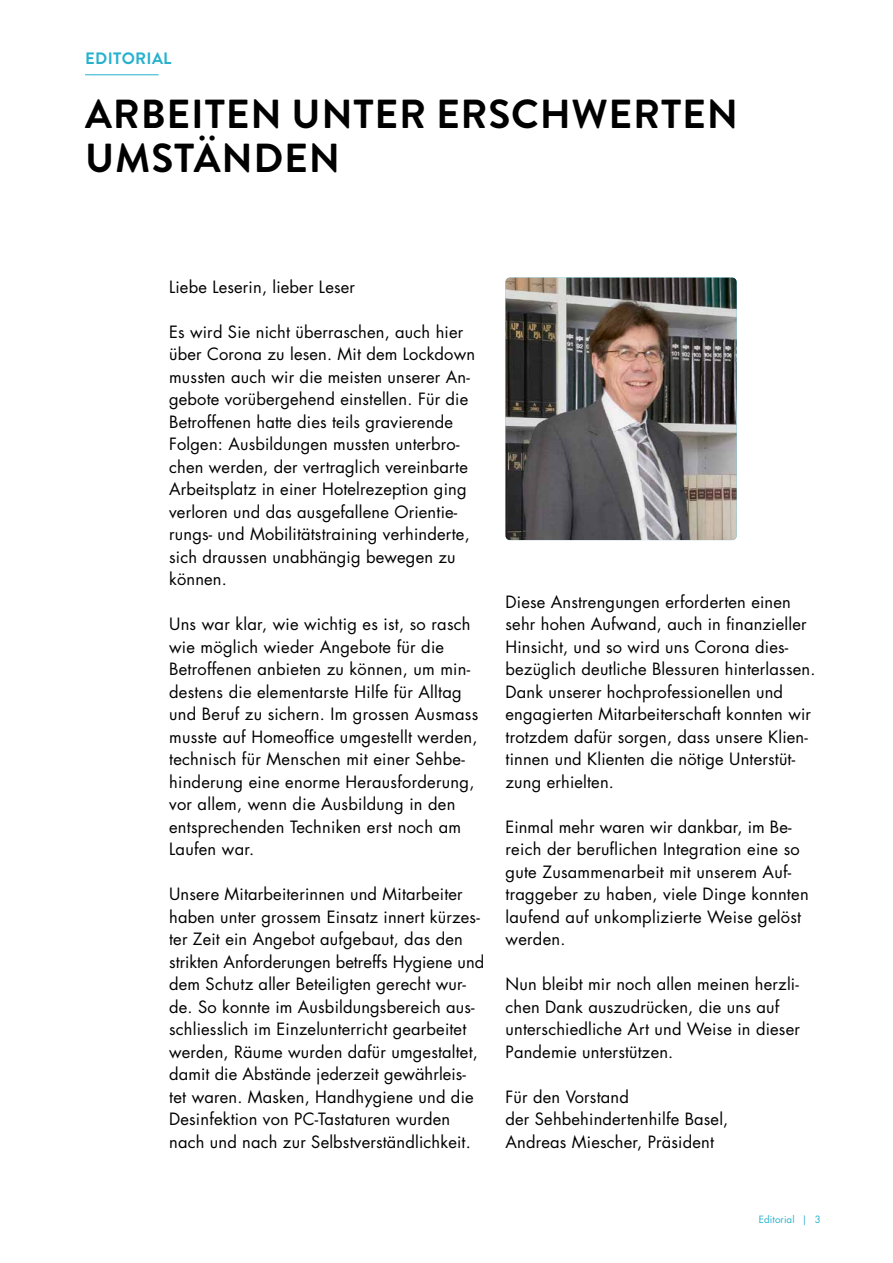
<style>
.page{position:relative;width:893px;height:1263px;background:#fff}
.page>*{position:absolute;margin:0;border:0;box-sizing:border-box;transform-origin:0 0}
.t1{font:700 40.5px/43.5px "Brandon Grotesque";letter-spacing:.02em;color:#000}
.t2{font:16.5px/22.5px "Futura Std";letter-spacing:.01em;color:#000}
.t3{font:700 16.5px "Brandon Grotesque";letter-spacing:.02em;color:#25b1cd}
.t4{font:9.75px "Futura Std";letter-spacing:.01em;color:#25b1cd}
</style>
<div class="page">
<hr style="left:85px;top:74px;width:74px;height:1px;background:#25b1cd">
<img style="left:506px;top:278px;width:231px;height:262px">
<p class="t3" style="left:85px;top:47px;width:88px">EDITORIAL</p>
<h1 class="t1" style="left:85px;top:93px;width:654px">ARBEITEN UNTER ERSCHWERTEN<br>UMSTÄNDEN</h1>
<p class="t2" style="left:169px;top:275px;width:187px">Liebe Leserin, lieber Leser</p>
<p class="t2" style="left:169px;top:320px;width:307px">Es wird Sie nicht überraschen, auch hier über Corona zu lesen. Mit dem Lockdown mussten auch wir die meisten unserer An&shy;gebote vorübergehend einstellen. Für die Betroffenen hatte dies teils gravierende Folgen: Ausbildungen mussten unterbro&shy;chen werden, der vertraglich vereinbarte Arbeitsplatz in einer Hotelrezeption ging verloren und das ausgefallene Orientie&shy;rungs- und Mobilitätstraining verhinderte, sich draussen unabhängig bewegen zu können.</p>
<p class="t2" style="left:169px;top:613px;width:311px">Uns war klar, wie wichtig es ist, so rasch wie möglich wieder Angebote für die Betroffenen anbieten zu können, um min&shy;destens die elementarste Hilfe für Alltag und Beruf zu sichern. Im grossen Ausmass musste auf Homeoffice umgestellt werden, technisch für Menschen mit einer Sehbe&shy;hinderung eine enorme Herausforderung, vor allem, wenn die Ausbildung in den entsprechenden Techniken erst noch am Laufen war.</p>
<p class="t2" style="left:169px;top:883px;width:317px">Unsere Mitarbeiterinnen und Mitarbeiter haben unter grossem Einsatz innert kürzes&shy;ter Zeit ein Angebot aufgebaut, das den strikten Anforderungen betreffs Hygiene und dem Schutz aller Beteiligten gerecht wur&shy;de. So konnte im Ausbildungsbereich aus&shy;schliesslich im Einzelunterricht gearbeitet werden, Räume wurden dafür umgestaltet, damit die Abstände jederzeit gewährleis&shy;tet waren. Masken, Handhygiene und die Desinfektion von PC-Tastaturen wurden nach und nach zur Selbstverständlichkeit.</p>
<p class="t2" style="left:506px;top:590px;width:311px">Diese Anstrengungen erforderten einen sehr hohen Aufwand, auch in finanzieller Hinsicht, und so wird uns Corona dies&shy;bezüglich deutliche Blessuren hinterlassen.<br>Dank unserer hochprofessionellen und engagierten Mitarbeiterschaft konnten wir trotzdem dafür sorgen, dass unsere Klien&shy;tinnen und Klienten die nötige Unterstüt&shy;zung erhielten.</p>
<p class="t2" style="left:506px;top:815px;width:305px">Einmal mehr waren wir dankbar, im Be&shy;reich der beruflichen Integration eine so gute Zusammenarbeit mit unserem Auf&shy;traggeber zu haben, viele Dinge konnten laufend auf unkomplizierte Weise gelöst werden.</p>
<p class="t2" style="left:506px;top:973px;width:296px">Nun bleibt mir noch allen meinen herzli&shy;chen Dank auszudrücken, die uns auf unterschiedliche Art und Weise in dieser Pandemie unterstützen.</p>
<p class="t2" style="left:506px;top:1085px;width:224px">Für den Vorstand<br>der Sehbehindertenhilfe Basel,<br>Andreas Miescher, Präsident</p>
<p class="t4" style="left:759px;top:1213px;width:63px">Editorial | 3</p>
</div>
